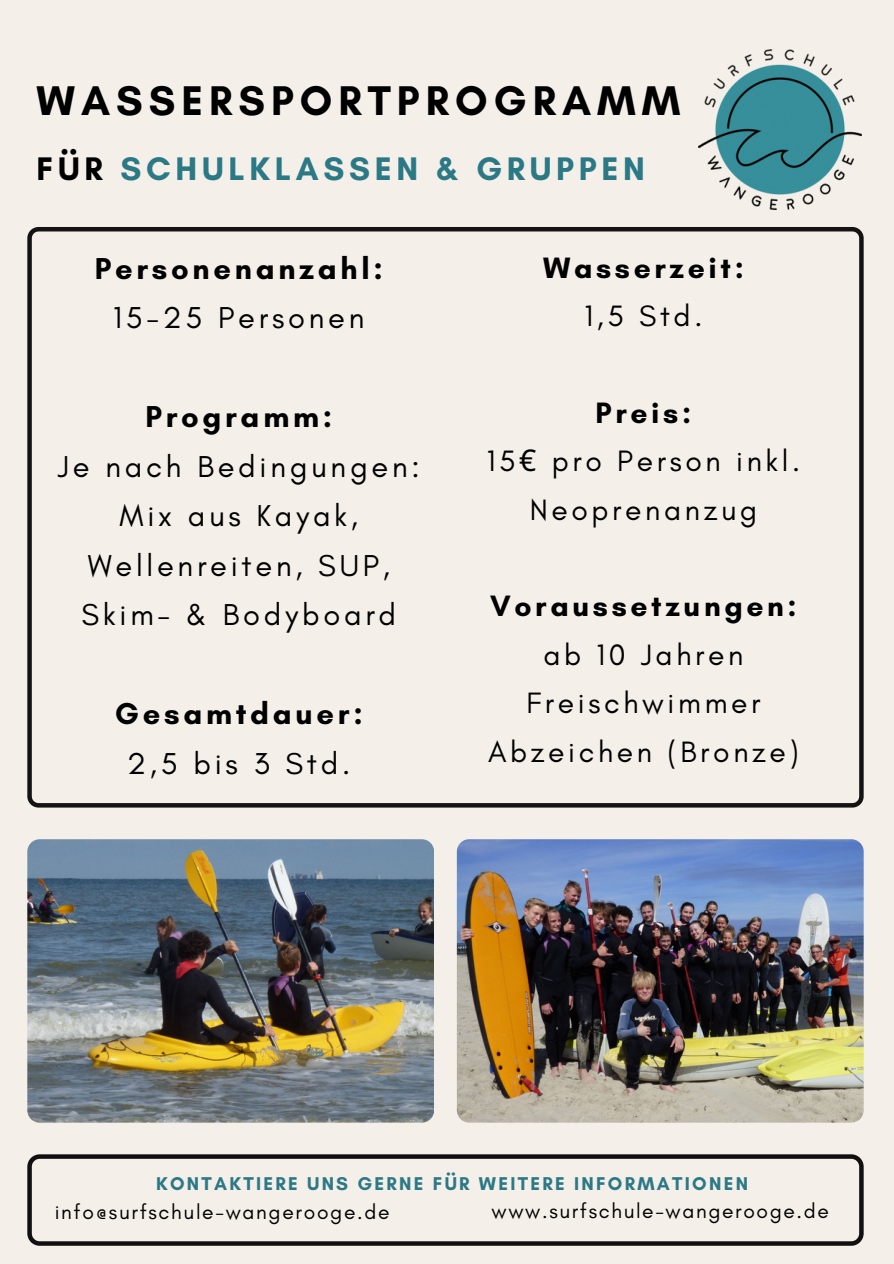
<style>
.page{position:relative;width:894px;height:1264px;background:#fff}
.page>*{position:absolute;margin:0;border:0;box-sizing:border-box;transform-origin:0 0}
.t1{font:700 42.3px "Glacial Indifference";letter-spacing:.14em;color:#000}
.t2{font:700 33.3px "Glacial Indifference";letter-spacing:.14em;color:#2c7986}
.t3{font:30.75px/49.5px "Glacial Indifference";letter-spacing:.12em;color:#000;text-align:center}
.t4{font:700 30.75px "Glacial Indifference";letter-spacing:.12em;color:#000}
.t5{font:30px/48.3px "Glacial Indifference";letter-spacing:.12em;color:#000;text-align:center}
.t6{font:700 30px "Glacial Indifference";letter-spacing:.12em;color:#000}
.t7{font:21px "Glacial Indifference";letter-spacing:.08em;color:#000}
.t8{font:700 18.9px "Glacial Indifference";letter-spacing:.12em;color:#2c7986}
.s1{color:#000}
.s2{font-family:"Noto Sans"}
</style>
<div class="page">
<div style="left:0;top:0;width:893px;height:1263px;background:#f4efe9"></div>
<img style="left:27px;top:839px;width:406px;height:283px;border-radius:12px">
<img style="left:456px;top:839px;width:407px;height:283px;border-radius:12px">
<svg style="left:27px;top:227px;width:836px;height:580px"></svg>
<svg style="left:27px;top:1154px;width:836px;height:91px"></svg>
<img style="left:698px;top:49px;width:163px;height:160px">
<p class="t1" style="left:37px;top:74px;width:645px">WASSERSPORTPROGRAMM</p>
<p class="t2" style="left:37px;top:148px;width:610px"><span class="s1">FÜR</span> SCHULKLASSEN &amp; GRUPPEN</p>
<p class="t4" style="left:95px;top:249px;width:289px">Personenanzahl:</p>
<p class="t3" style="left:113px;top:292px;width:253px">15-25 Personen</p>
<p class="t4" style="left:145px;top:398px;width:188px">Programm:</p>
<p class="t3" style="left:58px;top:441px;width:363px">Je nach Bedingungen:<br>Mix aus Kayak,<br>Wellenreiten, SUP,<br>Skim- &amp; Bodyboard</p>
<p class="t4" style="left:115px;top:695px;width:249px">Gesamtdauer:</p>
<p class="t3" style="left:127px;top:738px;width:224px">2,5 bis 3 Std.</p>
<p class="t6" style="left:543px;top:249px;width:202px">Wasserzeit:</p>
<p class="t5" style="left:584px;top:291px;width:119px">1,5 Std.</p>
<p class="t6" style="left:595px;top:394px;width:97px">Preis:</p>
<p class="t5" style="left:486px;top:436px;width:315px">15<span class="s2">€</span> pro Person inkl.<br>Neoprenanzug</p>
<p class="t6" style="left:490px;top:588px;width:308px">Voraussetzungen:</p>
<p class="t5" style="left:543px;top:630px;width:201px">ab 10 Jahren</p>
<p class="t5" style="left:488px;top:678px;width:312px">Freischwimmer<br>Abzeichen (Bronze)</p>
<p class="t8" style="left:156px;top:1171px;width:593px">KONTAKTIERE UNS GERNE FÜR WEITERE INFORMATIONEN</p>
<p class="t7" style="left:55px;top:1198px;width:336px">info@surfschule-wangerooge.de</p>
<p class="t7" style="left:491px;top:1197px;width:339px">www.surfschule-wangerooge.de</p>
</div>
